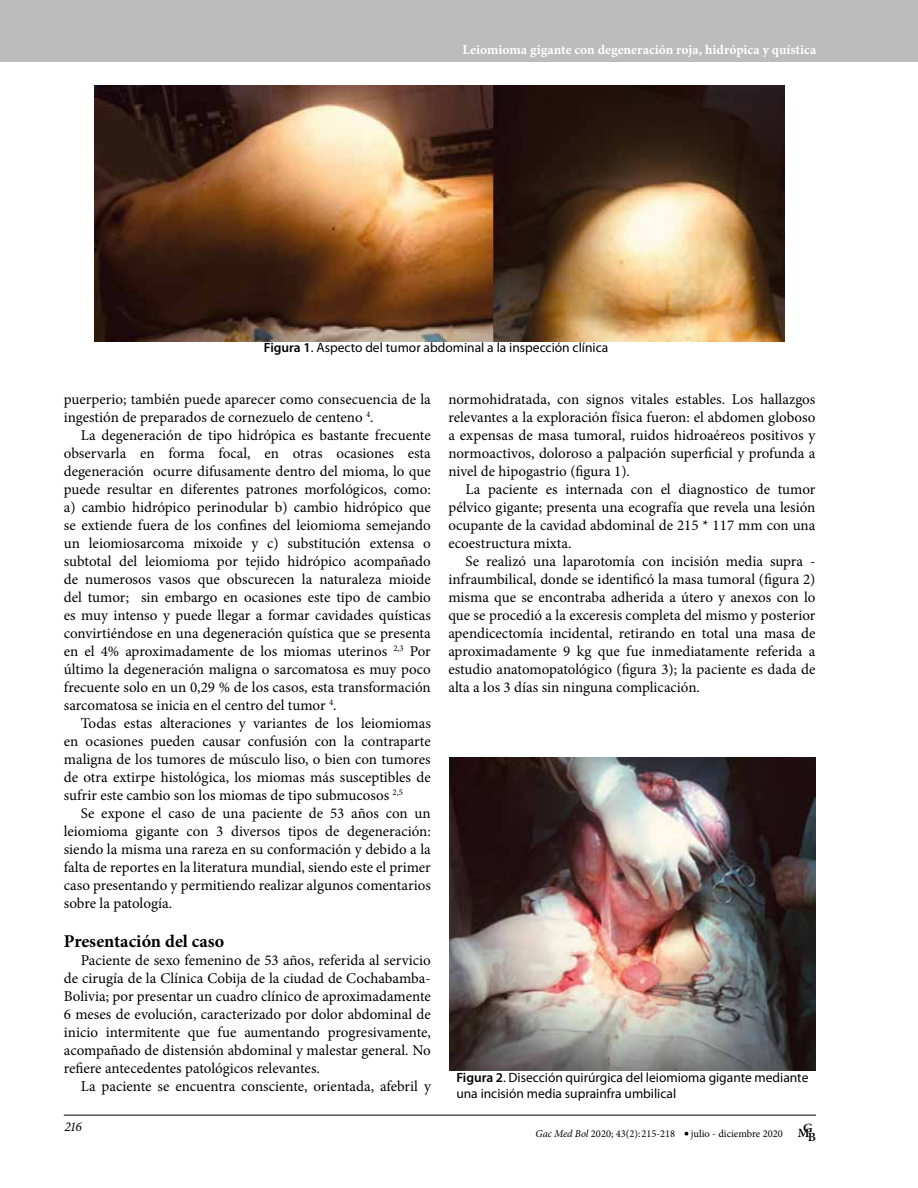
<style>
.page{position:relative;width:918px;height:1188px;background:#fff}
.page>*{position:absolute;margin:0;border:0;box-sizing:border-box;transform-origin:0 0}
.t1{font:700 18px "Minion Pro";color:#000}
.t2{font:15px/18px "Minion Pro";color:#000;text-align:justify}
.t3{font:13.5px/16.2px "Myriad Pro";color:#000}
.t4{font:700 13.5px "Minion Pro";color:#fff}
.t5{font:italic 13.5px "Minion Pro";color:#000}
.t6{font:600 12.6px "Minion Pro";color:#000;scale:1.05 1}
.t7{font:10.5px "Minion Pro";color:#000}
.s1{font-weight:600}
.s2{font-style:italic}
</style>
<div class="page">
<div style="left:0;top:1px;width:918px;height:61px;background:#bcbcbc"></div>
<hr style="left:64px;top:1115px;width:752px;height:1px;background:#000">
<svg style="left:685px;top:1132px;width:3px;height:4px"></svg>
<img style="left:95px;top:85px;width:690px;height:257px">
<img style="left:449px;top:757px;width:367px;height:313px">
<p class="t4" style="left:462px;top:42px;width:355px">Leiomioma gigante con degeneración roja, hidrópica y quística</p>
<p class="t3" style="left:264px;top:339px;width:346px"><span class="s1">Figura 1</span>. Aspecto del tumor abdominal a la inspección clínica</p>
<p class="t2" style="left:64px;top:391px;width:369px">puerperio; también puede aparecer como consecuencia de la ingestión de preparados de cornezuelo de centeno <sup>4</sup>.</p>
<p class="t2" style="left:64px;top:427px;width:369px;text-indent:17px">La degeneración de tipo hidrópica es bastante frecuente observarla en forma focal, en otras ocasiones esta degeneración ocurre difusamente dentro del mioma, lo que puede resultar en diferentes patrones morfológicos, como: a) cambio hidrópico perinodular b) cambio hidrópico que se extiende fuera de los confines del leiomioma semejando un leiomiosarcoma mixoide y c) substitución extensa o subtotal del leiomioma por tejido hidrópico acompañado de numerosos vasos que obscurecen la naturaleza mioide del tumor; sin embargo en ocasiones este tipo de cambio es muy intenso y puede llegar a formar cavidades quísticas convirtiéndose en una degeneración quística que se presenta en el 4% aproximadamente de los miomas uterinos <sup>2,3</sup> Por último la degeneración maligna o sarcomatosa es muy poco frecuente solo en un 0,29 % de los casos, esta transformación sarcomatosa se inicia en el centro del tumor <sup>4</sup>.</p>
<p class="t2" style="left:64px;top:715px;width:369px;text-indent:17px">Todas estas alteraciones y variantes de los leiomiomas en ocasiones pueden causar confusión con la contraparte maligna de los tumores de músculo liso, o bien con tumores de otra extirpe histológica, los miomas más susceptibles de sufrir este cambio son los miomas de tipo submucosos <sup>2,5</sup></p>
<p class="t2" style="left:64px;top:805px;width:369px;text-indent:17px">Se expone el caso de una paciente de 53 años con un leiomioma gigante con 3 diversos tipos de degeneración: siendo la misma una rareza en su conformación y debido a la falta de reportes en la literatura mundial, siendo este el primer caso presentando y permitiendo realizar algunos comentarios sobre la patología.</p>
<p class="t1" style="left:64px;top:931px;width:162px">Presentación del caso</p>
<p class="t2" style="left:64px;top:951px;width:369px;text-indent:17px">Paciente de sexo femenino de 53 años, referida al servicio de cirugía de la Clínica Cobija de la ciudad de Cochabamba-Bolivia; por presentar un cuadro clínico de aproximadamente 6 meses de evolución, caracterizado por dolor abdominal de inicio intermitente que fue aumentando progresivamente, acompañado de distensión abdominal y malestar general. No refiere antecedentes patológicos relevantes.</p>
<p class="t2" style="left:81px;top:1077px;width:352px">La paciente se encuentra consciente, orientada, afebril y</p>
<p class="t2" style="left:448px;top:391px;width:369px">normohidratada, con signos vitales estables. Los hallazgos relevantes a la exploración física fueron: el abdomen globoso a expensas de masa tumoral, ruidos hidroaéreos positivos y normoactivos, doloroso a palpación superficial y profunda a nivel de hipogastrio (figura 1).</p>
<p class="t2" style="left:448px;top:481px;width:369px;text-indent:17px">La paciente es internada con el diagnostico de tumor pélvico gigante; presenta una ecografía que revela una lesión ocupante de la cavidad abdominal de 215 * 117 mm con una ecoestructura mixta.</p>
<p class="t2" style="left:448px;top:553px;width:369px;text-indent:17px">Se realizó una laparotomía con incisión media supra - infraumbilical, donde se identificó la masa tumoral (figura 2) misma que se encontraba adherida a útero y anexos con lo que se procedió a la exceresis completa del mismo y posterior apendicectomía incidental, retirando en total una masa de aproximadamente 9 kg que fue inmediatamente referida a estudio anatomopatológico (figura 3); la paciente es dada de alta a los 3 días sin ninguna complicación.</p>
<p class="t3" style="left:456px;top:1069px;width:354px"><span class="s1">Figura 2</span>. Disección quirúrgica del leiomioma gigante mediante una incisión media suprainfra umbilical</p>
<p class="t5" style="left:64px;top:1118px;width:19px">216</p>
<p class="t6" style="left:798px;top:1122px;width:16px">MG</p>
<p class="t7" style="left:536px;top:1126px;width:141px"><span class="s2">Gac Med Bol</span> 2020; 43(2):215-218</p>
<p class="t7" style="left:691px;top:1126px;width:94px">julio - diciembre 2020</p>
<p class="t6" style="left:808px;top:1129px;width:9px">B</p>
</div>
